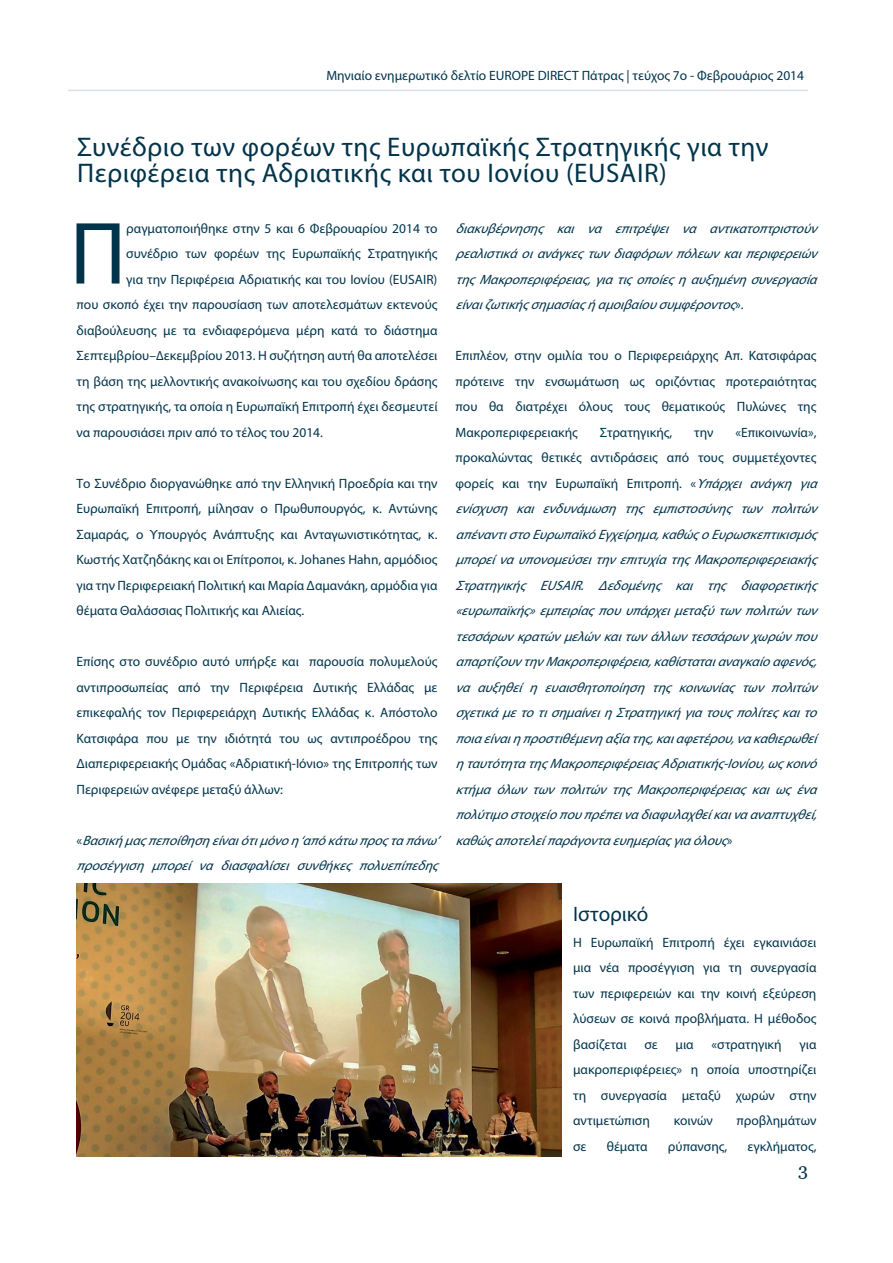
<style>
.page{position:relative;width:893px;height:1263px;background:#fff}
.page>*{position:absolute;margin:0;border:0;box-sizing:border-box;transform-origin:0 0}
.t1{font:89.1px "Myriad Pro";color:#00344b}
.t2{font:27px/25.5px "Myriad Pro";letter-spacing:.02em;color:#00344b}
.t3{font:21px "Myriad Pro";color:#00344b}
.t4{font:18px "Georgia";color:#00344b}
.t5{font:13.5px/25.5px "Myriad Pro";color:#00344b;text-align:justify}
.t6{font:italic 13.5px/25.5px "Myriad Pro";color:#00344b}
.s1{font-style:normal}
</style>
<div class="page">
<hr style="left:68px;top:90px;width:740px;height:1px;background:#dbe1e4">
<img style="left:77px;top:883px;width:485px;height:274px">
<p class="t5" style="left:326px;top:62px;width:479px">Μηνιαίο ενημερωτικό δελτίο EUROPE DIRECT Πάτρας | τεύχος 7ο - Φεβρουάριος 2014</p>
<h2 class="t2" style="left:77px;top:134px;width:693px">Συνέδριο των φορέων της Ευρωπαϊκής Στρατηγικής για την<br>Περιφέρεια της Αδριατικής και του Ιονίου (EUSAIR)</h2>
<h1 class="t1" style="left:70px;top:199px;width:58px">Π</h1>
<p class="t5" style="left:126px;top:215px;width:313px">ραγματοποιήθηκε στην 5 και 6 Φεβρουαρίου 2014 το</p>
<p class="t5" style="left:126px;top:241px;width:313px">συνέδριο των φορέων της Ευρωπαϊκής Στρατηγικής</p>
<p class="t5" style="left:126px;top:266px;width:313px">για την Περιφέρεια Αδριατικής και του Ιονίου (EUSAIR)</p>
<p class="t5" style="left:77px;top:292px;width:362px">που σκοπό έχει την παρουσίαση των αποτελεσµάτων εκτενούς</p>
<p class="t5" style="left:77px;top:317px;width:362px">διαβούλευσης µε τα ενδιαφερόµενα µέρη κατά το διάστηµα</p>
<p class="t5" style="left:77px;top:343px;width:362px">Σεπτεµβρίου–∆εκεµβρίου 2013. Η συζήτηση αυτή θα αποτελέσει</p>
<p class="t5" style="left:77px;top:368px;width:362px">τη βάση της µελλοντικής ανακοίνωσης και του σχεδίου δράσης</p>
<p class="t5" style="left:77px;top:394px;width:362px">της στρατηγικής, τα οποία η Ευρωπαϊκή Επιτροπή έχει δεσµευτεί</p>
<p class="t5" style="left:77px;top:419px;width:248px">να παρουσιάσει πριν από το τέλος του 2014.</p>
<p class="t5" style="left:77px;top:470px;width:362px">Το Συνέδριο διοργανώθηκε από την Ελληνική Προεδρία και την Ευρωπαϊκή Επιτροπή, μίλησαν ο Πρωθυπουργός, κ. Αντώνης Σαµαράς, ο Υπουργός Ανάπτυξης και Ανταγωνιστικότητας, κ.<br>Κωστής Χατζηδάκης και οι Επίτροποι, κ. Johanes Hahn, αρµόδιος για την Περιφερειακή Πολιτική και Μαρία Δαµανάκη, αρµόδια για θέµατα Θαλάσσιας Πολιτικής και Αλιείας.</p>
<p class="t5" style="left:77px;top:649px;width:362px">Επίσης στο συνέδριο αυτό υπήρξε και παρουσία πολυμελούς αντιπροσωπείας από την Περιφέρεια Δυτικής Ελλάδας με επικεφαλής τον Περιφερειάρχη Δυτικής Ελλάδας κ. Απόστολο Κατσιφάρα που με την ιδιότητά του ως αντιπροέδρου της Διαπεριφερειακής Ομάδας «Αδριατική-Ιόνιο» της Επιτροπής των Περιφερειών ανέφερε μεταξύ άλλων:</p>
<p class="t6" style="left:77px;top:827px;width:369px"><span class="s1">«</span> Βασικήμαςπεποίθησηείναιότιμόνοη‘απόκάτωπροςταπάνω’ προσέγγιση μπορεί να διασφαλίσει συνθήκες πολυεπίπεδης</p>
<p class="t6" style="left:455px;top:215px;width:368px;text-align:justify">διακυβέρνησης και να επιτρέψει να αντικατοπτριστούν ρεαλιστικάοιανάγκεςτωνδιαφόρωνπόλεωνκαιπεριφερειών τηςΜακροπεριφέρειας,γιατιςοποίεςηαυξημένησυνεργασία είναιζωτικήςσημασίαςήαμοιβαίουσυμφέροντος<span class="s1">» .</span></p>
<p class="t5" style="left:455px;top:343px;width:362px">Επιπλέον, στην ομιλία του ο Περιφερειάρχης Απ. Κατσιφάρας πρότεινε την ενσωμάτωση ως οριζόντιας προτεραιότητας που θα διατρέχει όλους τους θεματικούς Πυλώνες της Μακροπεριφερειακής</p>
<p class="t6" style="left:455px;top:419px;width:368px;text-indent:280px"><span class="s1">«Επικοινωνία», προκαλώντας θετικές αντιδράσεις από τους συμμετέχοντες φορείς και την Ευρωπαϊκή Επιτροπή. «</span>Υπάρχει ανάγκη για ενίσχυση και ενδυνάμωση της εμπιστοσύνης των πολιτών απέναντιστοΕυρωπαϊκόΕγχείρημα,καθώςοΕυρωσκεπτικισμός μπορείναυπονομεύσειτηνεπιτυχίατηςΜακροπεριφερειακής Στρατηγικής EUSAIR. Δεδομένης και της διαφορετικής «ευρωπαϊκής»εμπειρίαςπουυπάρχειμεταξύτωνπολιτώντων τεσσάρωνκρατώνμελώνκαιτωνάλλωντεσσάρωνχωρώνπου απαρτίζουντηνΜακροπεριφέρεια,καθίσταταιαναγκαίοαφενός, να αυξηθεί η ευαισθητοποίηση της κοινωνίας των πολιτών σχετικάμετοτισημαίνειηΣτρατηγικήγιατουςπολίτεςκαιτο ποιαείναιηπροστιθέμενηαξίατης,καιαφετέρου,νακαθιερωθεί ηταυτότητατηςΜακροπεριφέρειαςΑδριατικής-Ιονίου,ωςκοινό κτήμαόλωντωνπολιτώντηςΜακροπεριφέρειαςκαιωςένα πολύτιμοστοιχείοπουπρέπειναδιαφυλαχθείκαινααναπτυχθεί, καθώςαποτελείπαράγονταευημερίαςγιαόλους<span class="s1">»</span></p>
<p class="t5" style="left:600px;top:419px;width:74px">Στρατηγικής,</p>
<p class="t5" style="left:694px;top:419px;width:21px">την</p>
<h3 class="t3" style="left:573px;top:901px;width:77px">Ιστορικό</h3>
<p class="t5" style="left:573px;top:929px;width:245px">Η Ευρωπαϊκή Επιτροπή έχει εγκαινιάσει µια νέα προσέγγιση για τη συνεργασία των περιφερειών και την κοινή εξεύρεση λύσεων σε κοινά προβλήματα. Η μέθοδος βασίζεται</p>
<p class="t5" style="left:644px;top:1031px;width:15px">σε</p>
<p class="t5" style="left:676px;top:1031px;width:20px">µια</p>
<p class="t5" style="left:711px;top:1031px;width:72px">«στρατηγική</p>
<p class="t5" style="left:573px;top:1031px;width:245px;text-indent:226px">για µακροπεριφέρειες» η οποία υποστηρίζει τη συνεργασία μεταξύ χωρών στην αντιμετώπιση</p>
<p class="t5" style="left:674px;top:1108px;width:41px">κοινών</p>
<p class="t5" style="left:736px;top:1108px;width:81px">προβλημάτων</p>
<p class="t5" style="left:573px;top:1133px;width:15px">σε</p>
<p class="t5" style="left:607px;top:1133px;width:42px">θέματα</p>
<p class="t5" style="left:668px;top:1133px;width:61px">ρύπανσης,</p>
<p class="t5" style="left:747px;top:1133px;width:70px">εγκλήματος,</p>
<h3 class="t4" style="left:798px;top:1159px;width:11px">3</h3>
</div>
